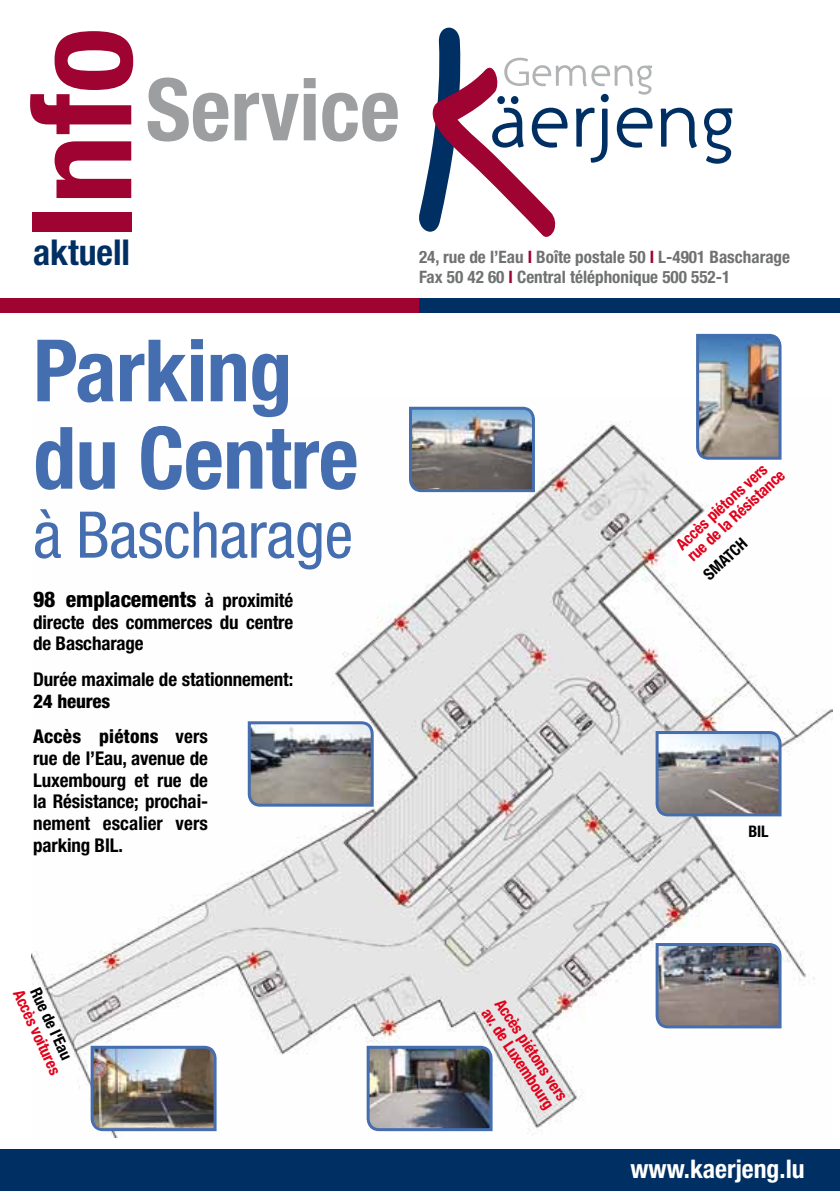
<style>
.page{position:relative;width:840px;height:1191px;background:#fff}
.page>*{position:absolute;margin:0;border:0;box-sizing:border-box;transform-origin:0 0}
.t1{font:700 condensed 138.8px "Helvetica Neue";color:#9e0331}
.t2{font:700 condensed 86.2px/87.4px "Helvetica Neue";letter-spacing:-.005em;color:#446eaf}
.t3{font:700 condensed 86.2px "Helvetica Neue";color:#9c9e9f}
.t4{font:condensed 64.4px "Helvetica Neue";letter-spacing:-.005em;color:#446eaf}
.t5{font:700 condensed 35.6px "Helvetica Neue";color:#002f63}
.t6{font:700 condensed 25.6px "Helvetica Neue";color:#fff}
.t7{font:800 condensed 21.8px "Helvetica Neue";letter-spacing:-.01em;color:#000}
.t8{font:700 condensed 19px/21.8px "Helvetica Neue";letter-spacing:-.005em;color:#000}
.t9{font:800 condensed 19px/35.4px "Helvetica Neue";letter-spacing:.01em;color:#000}
.t10{font:700 condensed 17.2px/20.6px "Helvetica Neue";color:#707172}
.t11{font:700 condensed 16px/16.2px "Helvetica Neue";color:#e2001a}
.t12{font:700 condensed 16px "Helvetica Neue";color:#000}
.s1{font-weight:700;font-size:19px}
.s2{font-weight:700}
.s3{color:#9e0331}
</style>
<div class="page">
<img style="left:32px;top:421px;width:800px;height:716px">
<img style="left:89px;top:1044px;width:129px;height:88px">
<img style="left:365px;top:1044px;width:129px;height:88px">
<img style="left:653px;top:941px;width:129px;height:89px">
<img style="left:653px;top:729px;width:129px;height:89px">
<img style="left:694px;top:333px;width:88px;height:128px">
<div style="left:0;top:1149px;width:839px;height:42px;background:#002f63"></div>
<svg style="left:660px;top:108px;width:36px;height:40px"></svg>
<svg style="left:704px;top:108px;width:28px;height:56px"></svg>
<svg style="left:419px;top:28px;width:233px;height:209px"></svg>
<div style="left:0;top:299px;width:422px;height:14px;background:#9e0331"></div>
<div style="left:419px;top:299px;width:420px;height:14px;background:#002f63"></div>
<svg style="left:246px;top:720px;width:129px;height:88px;background:#94979c"></svg>
<img style="left:407px;top:406px;width:129px;height:87px">
<h1 class="t1" style="left:-2px;top:240px;width:214px;rotate:-90deg">Info</h1>
<h3 class="t5" style="left:33px;top:230px;width:99px">aktuell</h3>
<h2 class="t3" style="left:146px;top:57px;width:255px">Service</h2>
<h2 class="t2" style="left:33px;top:326px;width:327px">Parking du Centre</h2>
<h3 class="t4" style="left:33px;top:497px;width:321px">à Bascharage</h3>
<p class="t7" style="left:33px;top:586px;width:261px">98 emplacements <span class="s1">à proximité</span></p>
<p class="t8" style="left:33px;top:611px;width:261px">directe des commerces du centre de Bascharage</p>
<p class="t8" style="left:33px;top:668px;width:261px">Durée maximale de stationnement:</p>
<p class="t9" style="left:33px;top:683px;width:176px">24 heures<br>Accès piétons <span class="s2">vers</span></p>
<p class="t8" style="left:33px;top:747px;width:176px;text-align:justify">rue de l’Eau, avenue de Luxembourg et rue de la Résistance; prochai&shy;nement escalier vers parking BIL.</p>
<p class="t10" style="left:419px;top:246px;width:372px">24, rue de l’Eau <span class="s3">I</span> Boîte postale 50 <span class="s3">I</span> L-4901 Bascharage<br>Fax 50 42 60 <span class="s3">I</span> Central téléphonique 500 552-1</p>
<p class="t11" style="left:672px;top:540px;width:128px;rotate:-43deg">Accès piétons vers rue de la Résistance</p>
<p class="t12" style="left:699px;top:570px;width:54px;rotate:-43deg">SMATCH</p>
<p class="t12" style="left:748px;top:821px;width:22px">BIL</p>
<p class="t12" style="left:44px;top:984px;width:79px;rotate:65deg">Rue de l'Eau</p>
<p class="t11" style="left:506px;top:996px;width:119px;rotate:57deg">Accès piétons vers av. de Luxembourg</p>
<p class="t11" style="left:25px;top:987px;width:93px;rotate:65deg">Accès voitures</p>
<h3 class="t6" style="left:630px;top:1153px;width:175px">www.kaerjeng.lu</h3>
</div>
